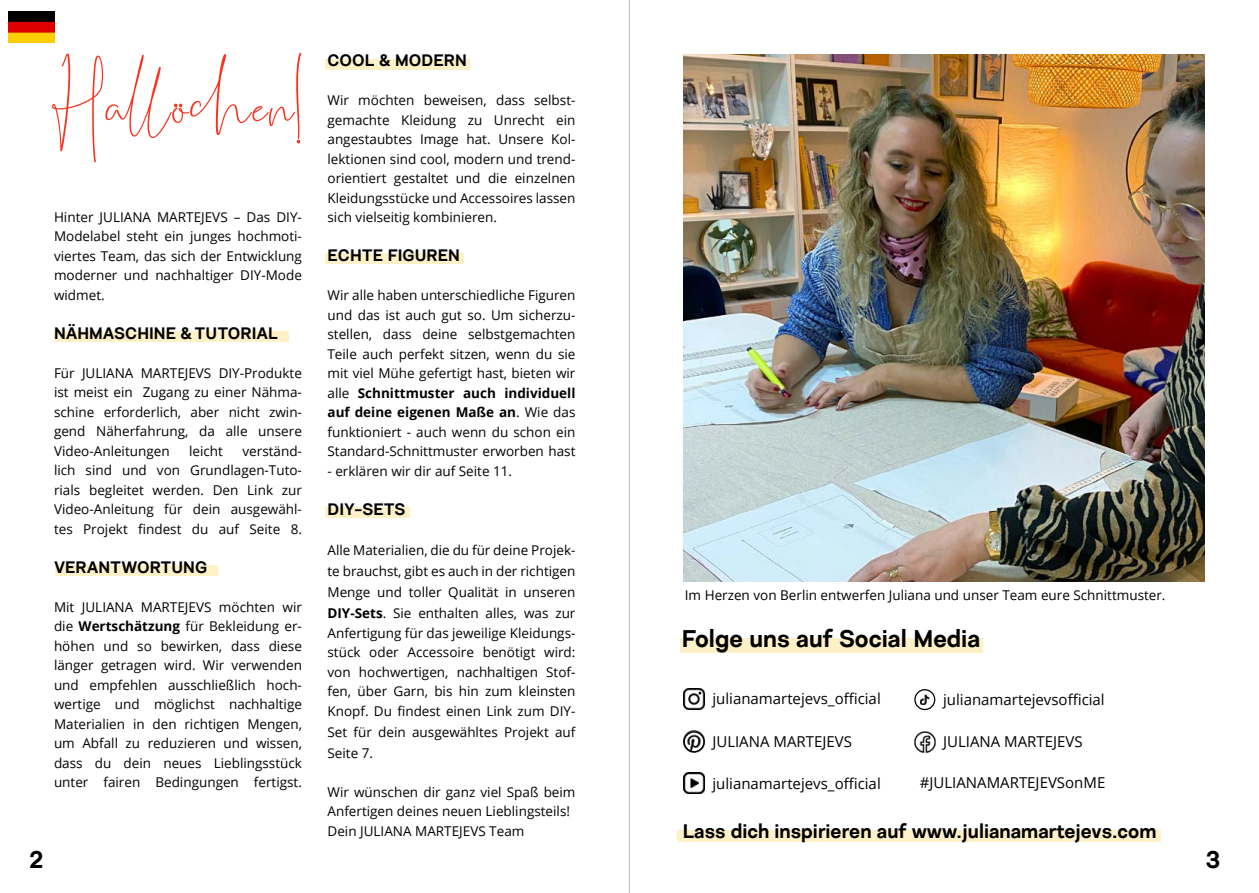
<style>
.page{position:relative;width:1259px;height:893px;background:#fff}
.page>*{position:absolute;margin:0;border:0;box-sizing:border-box;transform-origin:0 0}
.t1{font:121.5px "Cellina";color:#f9331e}
.t2{font:700 24px "Nurom";color:#000}
.t3{font:700 19.5px "Nurom";color:#000}
.t4{font:700 16.5px "Nurom";color:#020203}
.t5{font:15px "Open Sans";color:#020203}
.t6{font:13.5px/19.5px "Open Sans";color:#020203;text-align:justify}
.t7{font:13.5px/21px "Open Sans";color:#000;text-align:justify}
.s1{font-weight:700}
.s2{color:#000}
.s3{color:#020203}
</style>
<div class="page">
<div style="left:680px;top:639px;width:302px;height:14px;background:#fef0c7"></div>
<img style="left:683px;top:688px;width:21px;height:21px">
<img style="left:683px;top:731px;width:21px;height:21px">
<img style="left:914px;top:731px;width:21px;height:21px">
<svg style="left:920px;top:694px;width:9px;height:11px"></svg>
<img style="left:683px;top:773px;width:21px;height:21px">
<div style="left:914px;top:689px;width:21px;height:21px;border:1px solid #000;border-radius:50%"></div>
<div style="left:683px;top:731px;width:21px;height:21px;border:1px solid #000;border-radius:50%"></div>
<img style="left:683px;top:54px;width:522px;height:527px">
<div style="left:677px;top:830px;width:484px;height:12px;background:#fef0c7"></div>
<div style="left:325px;top:508px;width:84px;height:10px;background:#fef0c7"></div>
<div style="left:325px;top:254px;width:139px;height:10px;background:#fef0c7"></div>
<div style="left:325px;top:60px;width:145px;height:10px;background:#fef0c7"></div>
<div style="left:55px;top:565px;width:162px;height:11px;background:#fef0c7"></div>
<div style="left:54px;top:331px;width:234px;height:11px;background:#fef0c7"></div>
<img style="left:9px;top:12px;width:45px;height:30px">
<hr style="left:629px;top:0;width:1px;height:893px;background:#b9b9ba">
<h1 class="t1" style="left:52px;top:48px;width:251px">Hallöchen!</h1>
<p class="t4" style="left:327px;top:50px;width:141px">COOL &amp; MODERN</p>
<p class="t6" style="left:327px;top:90px;width:249px">Wir möchten beweisen, dass selbst&shy;gemachte Kleidung zu Unrecht ein angestaubtes Image hat. Unsere Kol&shy;lektionen sind cool, modern und trend&shy;orientiert gestaltet und die einzelnen Kleidungsstücke und Accessoires lassen sich vielseitig kombinieren.</p>
<p class="t4" style="left:327px;top:245px;width:134px">ECHTE FIGUREN</p>
<p class="t6" style="left:327px;top:285px;width:249px">Wir alle haben unterschiedliche Figuren und das ist auch gut so. Um sicherzu&shy;stellen, dass deine selbstgemachten Teile auch perfekt sitzen, wenn du sie mit viel Mühe gefertigt hast, bieten wir alle <span class="s1">Schnittmuster auch individuell auf deine eigenen Maße an</span>. Wie das funktioniert - auch wenn du schon ein Standard-Schnittmuster erworben hast</p>
<p class="t6" style="left:327px;top:461px;width:186px">- erklären wir dir auf Seite <span class="s2">11</span>.</p>
<p class="t4" style="left:327px;top:499px;width:80px">DIY-SETS</p>
<p class="t7" style="left:327px;top:540px;width:249px">Alle Materialien, die du für deine Projek&shy;te brauchst, gibt es auch in der richtigen Menge und toller Qualität in unseren <span class="s1">DIY-Sets</span>. <span class="s3">Sie enthalten alles, was zur</span></p>
<p class="t6" style="left:327px;top:623px;width:249px">Anfertigung für das jeweilige Kleidungs&shy;stück oder Accessoire benötigt wird: von hochwertigen, nachhaltigen Stof&shy;fen, über Garn, bis hin zum kleinsten Knopf. Du findest einen Link zum DIY-</p>
<p class="t6" style="left:327px;top:721px;width:249px;line-height:21px">Set für dein ausgewähltes Projekt auf<br>Seite <span class="s2">7.</span></p>
<p class="t6" style="left:327px;top:782px;width:249px;text-align:left">Wir wünschen dir ganz viel Spaß beim<br>Anfertigen deines neuen Lieblingsteils!<br>Dein JULIANA MARTEJEVS Team</p>
<p class="t6" style="left:54px;top:207px;width:249px">Hinter JULIANA MARTEJEVS – Das DIY-Modelabel steht ein junges hochmoti&shy;viertes Team, das sich der Entwicklung moderner und nachhaltiger DIY-Mode widmet.</p>
<p class="t4" style="left:54px;top:322px;width:225px">NÄHMASCHINE &amp; TUTORIAL</p>
<p class="t6" style="left:54px;top:363px;width:249px">Für JULIANA MARTEJEVS DIY-Produkte ist meist ein Zugang zu einer Nähma&shy;schine erforderlich, aber nicht zwin&shy;gend Näherfahrung, da alle unsere Video-Anleitungen</p>
<p class="t6" style="left:54px;top:441px;width:249px;text-indent:188px">verständ&shy;lich sind und von Grundlagen-Tuto&shy;rials begleitet werden. Den Link zur Video-Anleitung für dein ausgewähl&shy;tes Projekt findest du auf Seite <span class="s2">8.</span></p>
<p class="t4" style="left:54px;top:556px;width:155px">VERANTWORTUNG</p>
<p class="t6" style="left:54px;top:597px;width:249px">Mit JULIANA MARTEJEVS möchten wir die <span class="s1">Wertschätzung</span> für Bekleidung er&shy;höhen und so bewirken, dass diese länger getragen wird. Wir verwenden und empfehlen ausschließlich hoch&shy;wertige und möglichst nachhaltige Materialien in den richtigen Mengen, um Abfall zu reduzieren und wissen, dass du dein neues Lieblingsstück unter fairen Bedingungen fertigst.</p>
<p class="t6" style="left:189px;top:441px;width:35px">leicht</p>
<p class="t7" style="left:685px;top:584px;width:482px">Im Herzen von Berlin entwerfen Juliana und unser Team eure Schnittmuster.</p>
<h2 class="t2" style="left:681px;top:624px;width:300px">Folge uns auf Social Media</h2>
<p class="t5" style="left:712px;top:689px;width:170px">julianamartejevs_official</p>
<p class="t5" style="left:943px;top:690px;width:163px">julianamartejevsofficial</p>
<p class="t5" style="left:943px;top:732px;width:141px">JULIANA MARTEJEVS</p>
<p class="t5" style="left:712px;top:731px;width:141px">JULIANA MARTEJEVS</p>
<p class="t5" style="left:712px;top:773px;width:170px">julianamartejevs_official</p>
<p class="t5" style="left:919px;top:772px;width:187px">#JULIANAMARTEJEVSonME</p>
<h3 class="t3" style="left:682px;top:819px;width:475px">Lass dich inspirieren auf www.julianamartejevs.com</h3>
<h2 class="t2" style="left:30px;top:845px;width:15px">2</h2>
<h2 class="t2" style="left:1205px;top:845px;width:16px">3</h2>
</div>
